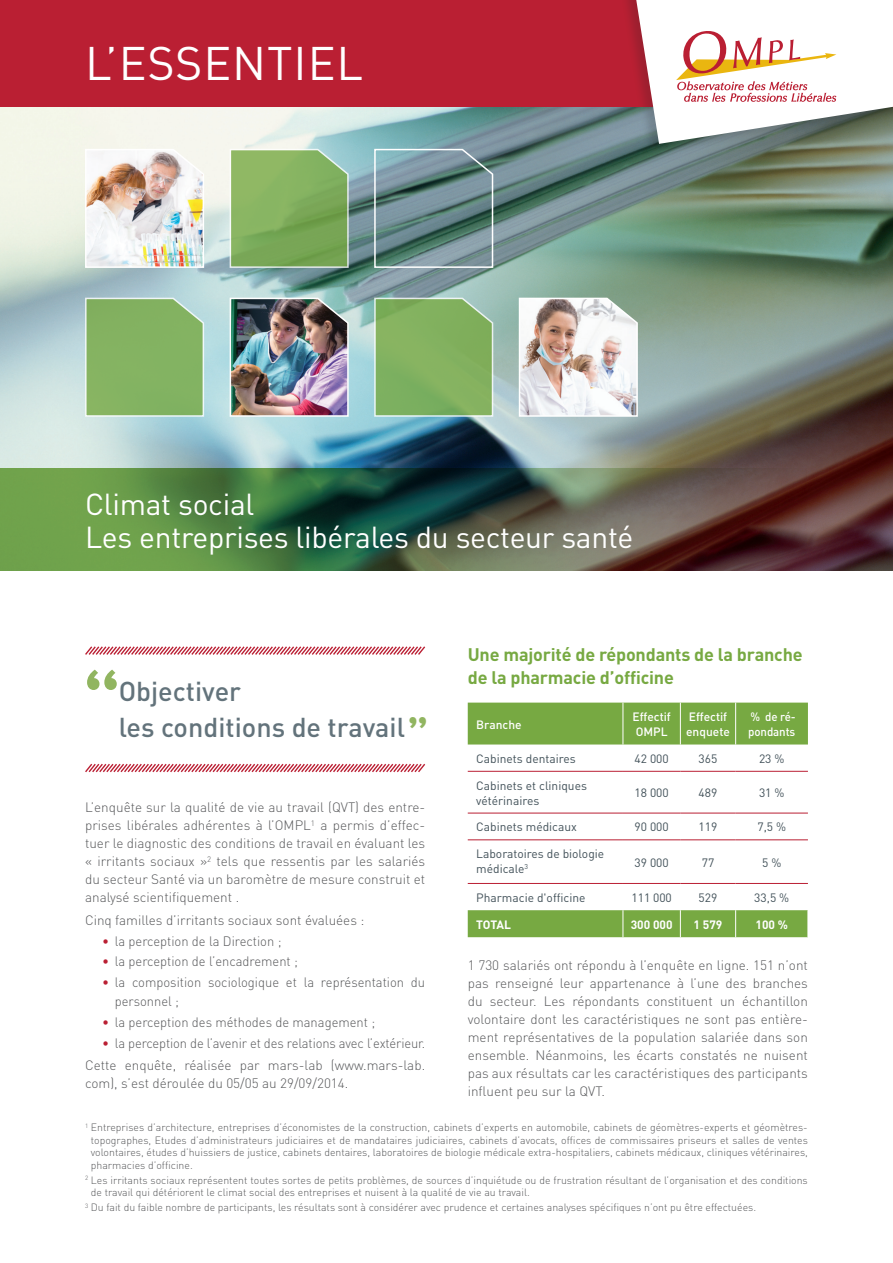
<style>
.page{position:relative;width:893px;height:1263px;background:#fff}
.page>*{position:absolute;margin:0;border:0;box-sizing:border-box;transform-origin:0 0}
.t1{font:700 67.5px "Bookman Std";color:#91b560}
.t2{font:46.5px "DIN";letter-spacing:.02em;color:#fff}
.t3{font:30px/33px "DIN";letter-spacing:-.01em;color:#fff}
.t4{font:500 27px/36px "DIN";color:#63737b}
.t5{font:700 18px/22.5px "DIN";letter-spacing:-.01em;color:#77a942}
.t6{font:300 13.5px/18px "DIN";color:#57585a;text-align:justify}
.t7{font:300 13.5px/18.8px "DIN";color:#57585a;scale:.96 1}
.t8{font:12px/15px "DIN";color:#425159}
.t9{font:500 12px/15px "DIN";color:#fff}
.t10{font:700 12px "DIN";color:#fff}
.t11{font:500 12px/15px "DIN";color:#fff;scale:.96 1}
.t12{font:300 10.5px/12.6px "DIN";color:#57585a;text-align:justify}
.s1{font-family:"Bookman Std";font-weight:700;font-size:37.5px;color:#91b560}
.s2{color:#ba1f33}
</style>
<div class="page">
<img style="left:0;top:106px;width:893px;height:362px">
<div style="left:0;top:0;width:893px;height:106px;background:#ba1f33"></div>
<div style="left:612px;top:0;width:281px;height:157px;background:#231f20;opacity:.2"></div>
<div style="left:468px;top:703px;width:340px;height:41px;background:#77a942"></div>
<hr style="left:623px;top:703px;width:1px;height:41px;background:#fff">
<hr style="left:680px;top:703px;width:1px;height:41px;background:#fff">
<hr style="left:735px;top:703px;width:1px;height:41px;background:#fff">
<div style="left:468px;top:910px;width:340px;height:27px;background:#77a942"></div>
<hr style="left:468px;top:771px;width:155px;height:1px;background:#ba1f33">
<hr style="left:623px;top:771px;width:57px;height:1px;background:#ba1f33">
<hr style="left:680px;top:771px;width:56px;height:1px;background:#ba1f33">
<hr style="left:736px;top:771px;width:72px;height:1px;background:#ba1f33">
<hr style="left:468px;top:813px;width:155px;height:1px;background:#ba1f33">
<hr style="left:623px;top:813px;width:57px;height:1px;background:#ba1f33">
<hr style="left:680px;top:813px;width:56px;height:1px;background:#ba1f33">
<hr style="left:736px;top:813px;width:72px;height:1px;background:#ba1f33">
<hr style="left:468px;top:839px;width:155px;height:1px;background:#ba1f33">
<hr style="left:623px;top:839px;width:57px;height:1px;background:#ba1f33">
<hr style="left:680px;top:839px;width:56px;height:1px;background:#ba1f33">
<hr style="left:736px;top:839px;width:72px;height:1px;background:#ba1f33">
<hr style="left:468px;top:883px;width:155px;height:1px;background:#ba1f33">
<hr style="left:623px;top:883px;width:57px;height:1px;background:#ba1f33">
<hr style="left:680px;top:883px;width:56px;height:1px;background:#ba1f33">
<hr style="left:736px;top:883px;width:72px;height:1px;background:#ba1f33">
<img style="left:0;top:468px;width:893px;height:102px">
<img style="left:84px;top:148px;width:121px;height:121px">
<svg style="left:229px;top:148px;width:120px;height:121px;background:#86b167"></svg>
<svg style="left:373px;top:148px;width:121px;height:121px;background:#708d90"></svg>
<svg style="left:84px;top:297px;width:121px;height:120px;background:#8ab76e"></svg>
<img style="left:229px;top:297px;width:120px;height:120px">
<svg style="left:373px;top:297px;width:121px;height:120px;background:#87b46a"></svg>
<img style="left:518px;top:297px;width:121px;height:120px">
<svg style="left:636px;top:0;width:257px;height:144px"></svg>
<svg style="left:85px;top:646px;width:341px;height:9px"></svg>
<svg style="left:85px;top:763px;width:341px;height:10px"></svg>
<h2 class="t2" style="left:85px;top:35px;width:280px">L’ESSENTIEL</h2>
<h3 class="t3" style="left:85px;top:487px;width:550px">Climat social<br>Les entreprises libérales du secteur santé</h3>
<h1 class="t1" style="left:85px;top:651px;width:35px">“</h1>
<h3 class="t4" style="left:119px;top:673px;width:310px">Objectiver<br>les conditions de travail<span class="s1">”</span></h3>
<p class="t6" style="left:85px;top:798px;width:342px">L’enquête sur la qualité de vie au travail (QVT) des entre&shy;prises libérales adhérentes à l’OMPL<sup>1</sup> a permis d’effec&shy;tuer le diagnostic des conditions de travail en évaluant les « irritants sociaux »<sup>2</sup> tels que ressentis par les salariés du secteur Santé via un baromètre de mesure construit et analysé scientifiquement .</p>
<p class="t6" style="left:85px;top:911px;width:281px">Cinq familles d’irritants sociaux sont évaluées :</p>
<p class="t7" style="left:102px;top:931px;width:188px"><span class="s2">•</span> la perception de la Direction ;</p>
<p class="t7" style="left:102px;top:952px;width:206px"><span class="s2">•</span> la perception de l’encadrement ;</p>
<p class="t7" style="left:115px;top:973px;width:325px;text-indent:-13px"><span class="s2">•</span> la composition sociologique et la représentation du personnel ;</p>
<p class="t7" style="left:102px;top:1012px;width:286px"><span class="s2">•</span> la perception des méthodes de management ;</p>
<p class="t7" style="left:85px;top:1032px;width:356px;line-height:22.2px;text-align:right"><span class="s2">•</span> la perception de l’avenir et des relations avec l’extérieur.<br>Cette enquête, réalisée par mars-lab (www.mars-lab.</p>
<p class="t6" style="left:85px;top:1074px;width:265px">com), s’est déroulée du 05/05 au 29/09/2014.</p>
<h3 class="t5" style="left:468px;top:643px;width:336px">Une majorité de répondants de la branche de la pharmacie d’officine</h3>
<p class="t9" style="left:476px;top:716px;width:47px">Branche</p>
<p class="t9" style="left:632px;top:709px;width:40px">Effectif<br>OMPL</p>
<p class="t9" style="left:686px;top:709px;width:45px">Effectif enquete</p>
<p class="t11" style="left:748px;top:709px;width:51px">% de ré&shy;pondants</p>
<p class="t8" style="left:476px;top:751px;width:101px">Cabinets dentaires</p>
<p class="t8" style="left:634px;top:751px;width:36px">42 000</p>
<p class="t8" style="left:699px;top:751px;width:20px">365</p>
<p class="t8" style="left:759px;top:751px;width:27px">23 %</p>
<p class="t8" style="left:476px;top:777px;width:112px">Cabinets et cliniques vétérinaires</p>
<p class="t8" style="left:634px;top:785px;width:36px">18 000</p>
<p class="t8" style="left:699px;top:785px;width:20px">489</p>
<p class="t8" style="left:759px;top:785px;width:27px">31 %</p>
<p class="t8" style="left:476px;top:819px;width:102px">Cabinets médicaux</p>
<p class="t8" style="left:634px;top:819px;width:36px">90 000</p>
<p class="t8" style="left:699px;top:819px;width:20px">119</p>
<p class="t8" style="left:757px;top:819px;width:30px">7,5 %</p>
<p class="t8" style="left:476px;top:846px;width:129px">Laboratoires de biologie médicale<sup>3</sup></p>
<p class="t8" style="left:634px;top:854px;width:36px">39 000</p>
<p class="t8" style="left:702px;top:854px;width:14px">77</p>
<p class="t8" style="left:762px;top:854px;width:21px">5 %</p>
<p class="t8" style="left:476px;top:890px;width:111px">Pharmacie d'officine</p>
<p class="t8" style="left:631px;top:890px;width:42px">111 000</p>
<p class="t8" style="left:699px;top:890px;width:20px">529</p>
<p class="t8" style="left:754px;top:890px;width:36px">33,5 %</p>
<p class="t10" style="left:476px;top:916px;width:36px">TOTAL</p>
<p class="t10" style="left:631px;top:916px;width:43px">300 000</p>
<p class="t10" style="left:694px;top:916px;width:30px">1 579</p>
<p class="t10" style="left:755px;top:916px;width:34px">100 %</p>
<p class="t6" style="left:468px;top:956px;width:342px">1 730 salariés ont répondu à l’enquête en ligne. 151 n’ont pas renseigné leur appartenance à l’une des branches du secteur. Les répondants constituent un échantillon volontaire dont les caractéristiques ne sont pas entière&shy;ment représentatives de la population salariée dans son ensemble. Néanmoins, les écarts constatés ne nuisent pas aux résultats car les caractéristiques des participants influent peu sur la QVT.</p>
<p class="t12" style="left:91px;top:1121px;width:719px;text-indent:-6px"><sup>1</sup> Entreprises d’architecture, entreprises d’économistes de la construction, cabinets d’experts en automobile, cabinets de géomètres-experts et géomètres&shy;topographes, Etudes d’administrateurs judiciaires et de mandataires judiciaires, cabinets d’avocats, offices de commissaires priseurs et salles de ventes volontaires, études d’huissiers de justice, cabinets dentaires, laboratoires de biologie médicale extra-hospitaliers, cabinets médicaux, cliniques vétérinaires, pharmacies d’officine.</p>
<p class="t12" style="left:91px;top:1173px;width:718px;text-indent:-6px"><sup>2</sup> Les irritants sociaux représentent toutes sortes de petits problèmes, de sources d’inquiétude ou de frustration résultant de l’organisation et des conditions de travail qui détériorent le climat social des entreprises et nuisent à la qualité de vie au travail.</p>
<p class="t12" style="left:85px;top:1201px;width:673px"><sup>3</sup> Du fait du faible nombre de participants, les résultats sont à considérer avec prudence et certaines analyses spécifiques n’ont pu être effectuées.</p>
</div>
